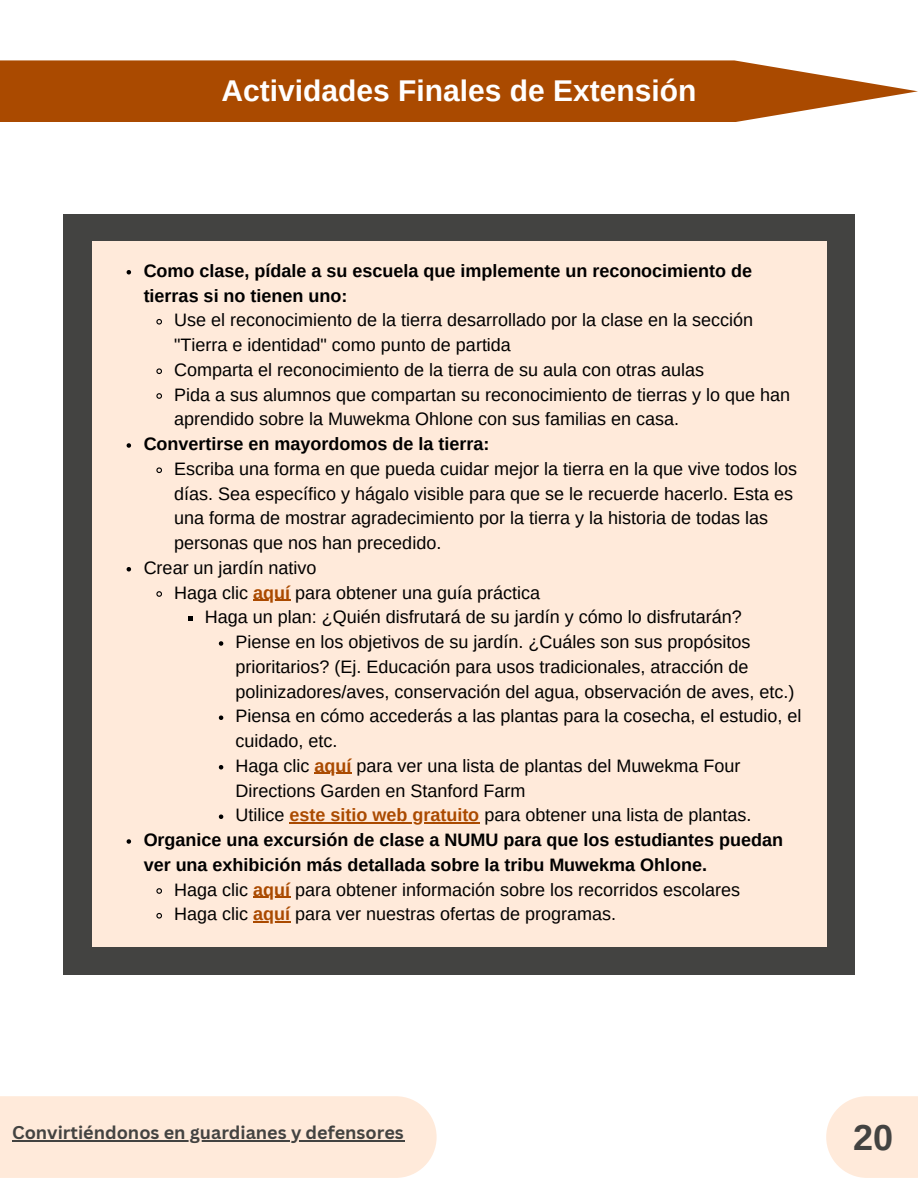
<style>
.page{position:relative;width:918px;height:1188px;background:#fff}
.page>*{position:absolute;margin:0;border:0;box-sizing:border-box;transform-origin:0 0}
.t1{font:700 36px "Arimo";color:#434341}
.t2{font:700 30px "Arimo";color:#fff}
.t3{font:18px/24.8px "Arimo";color:#000}
.t4{font:700 18px/24.8px "Arimo";color:#000}
.t5{font:700 18px "Canva Sans";color:#434341}
.s1{font-weight:700;color:#aa4a00}
</style>
<div class="page">
<div style="left:63px;top:214px;width:792px;height:760px;background:#434341"></div>
<div style="left:92px;top:241px;width:734px;height:706px;background:#ffeada"></div>
<svg style="left:127px;top:270px;width:4px;height:5px"></svg>
<svg style="left:156px;top:318px;width:6px;height:7px"></svg>
<svg style="left:156px;top:368px;width:6px;height:6px"></svg>
<svg style="left:156px;top:393px;width:6px;height:6px"></svg>
<svg style="left:127px;top:443px;width:4px;height:5px"></svg>
<svg style="left:156px;top:467px;width:6px;height:6px"></svg>
<svg style="left:127px;top:567px;width:4px;height:5px"></svg>
<svg style="left:156px;top:591px;width:6px;height:6px"></svg>
<hr style="left:253px;top:600px;width:37px;height:1px;background:#aa4a00">
<svg style="left:188px;top:617px;width:5px;height:4px"></svg>
<svg style="left:219px;top:641px;width:4px;height:5px"></svg>
<svg style="left:219px;top:716px;width:4px;height:4px"></svg>
<svg style="left:219px;top:765px;width:4px;height:5px"></svg>
<hr style="left:315px;top:773px;width:37px;height:1px;background:#aa4a00">
<svg style="left:219px;top:815px;width:4px;height:4px"></svg>
<hr style="left:289px;top:822px;width:190px;height:2px;background:#aa4a00">
<svg style="left:127px;top:839px;width:4px;height:5px"></svg>
<svg style="left:156px;top:888px;width:6px;height:6px"></svg>
<hr style="left:253px;top:897px;width:37px;height:1px;background:#aa4a00">
<svg style="left:156px;top:912px;width:6px;height:7px"></svg>
<hr style="left:253px;top:921px;width:37px;height:2px;background:#aa4a00">
<svg style="left:0;top:60px;width:918px;height:62px;fill:#aa4a00"></svg>
<svg style="left:826px;top:1096px;width:92px;height:82px"></svg>
<div style="left:0;top:1096px;width:436px;height:82px;background:#ffeada"></div>
<hr style="left:12px;top:1140px;width:392px;height:1px;background:#434341">
<p class="t2" style="left:222px;top:74px;width:476px">Actividades Finales de Extensión</p>
<p class="t4" style="left:144px;top:258px;width:610px">Como clase, pídale a su escuela que implemente un reconocimiento de tierras si no tienen uno:</p>
<p class="t3" style="left:174px;top:308px;width:580px">Use el reconocimiento de la tierra desarrollado por la clase en la sección "Tierra e identidad" como punto de partida</p>
<p class="t3" style="left:174px;top:357px;width:531px">Comparta el reconocimiento de la tierra de su aula con otras aulas</p>
<p class="t3" style="left:174px;top:382px;width:617px">Pida a sus alumnos que compartan su reconocimiento de tierras y lo que han aprendido sobre la Muwekma Ohlone con sus familias en casa.</p>
<p class="t4" style="left:144px;top:431px;width:347px">Convertirse en mayordomos de la tierra:</p>
<p class="t3" style="left:174px;top:456px;width:624px">Escriba una forma en que pueda cuidar mejor la tierra en la que vive todos los días. Sea específico y hágalo visible para que se le recuerde hacerlo. Esta es una forma de mostrar agradecimiento por la tierra y la historia de todas las personas que nos han precedido.</p>
<p class="t3" style="left:144px;top:555px;width:174px">Crear un jardín nativo</p>
<p class="t3" style="left:174px;top:580px;width:368px">Haga clic <span class="s1">aquí</span> para obtener una guía práctica</p>
<p class="t3" style="left:205px;top:605px;width:538px">Haga un plan: ¿Quién disfrutará de su jardín y cómo lo disfrutarán?</p>
<p class="t3" style="left:235px;top:629px;width:561px">Piense en los objetivos de su jardín. ¿Cuáles son sus propósitos prioritarios? (Ej. Educación para usos tradicionales, atracción de polinizadores/aves, conservación del agua, observación de aves, etc.)</p>
<p class="t3" style="left:235px;top:704px;width:567px">Piensa en cómo accederás a las plantas para la cosecha, el estudio, el cuidado, etc.</p>
<p class="t3" style="left:235px;top:753px;width:506px">Haga clic <span class="s1">aquí</span> para ver una lista de plantas del Muwekma Four<br>Directions Garden en Stanford Farm</p>
<p class="t3" style="left:235px;top:803px;width:517px">Utilice <span class="s1">este sitio web gratuito</span> para obtener una lista de plantas.</p>
<p class="t4" style="left:144px;top:827px;width:641px">Organice una excursión de clase a NUMU para que los estudiantes puedan ver una exhibición más detallada sobre la tribu Muwekma Ohlone.</p>
<p class="t3" style="left:174px;top:877px;width:568px">Haga clic <span class="s1">aquí</span> para obtener información sobre los recorridos escolares</p>
<p class="t3" style="left:174px;top:902px;width:443px">Haga clic <span class="s1">aquí</span> para ver nuestras ofertas de programas.</p>
<p class="t5" style="left:12px;top:1120px;width:393px">Convirtiéndonos en guardianes y defensores</p>
<p class="t1" style="left:853px;top:1117px;width:42px">20</p>
</div>
